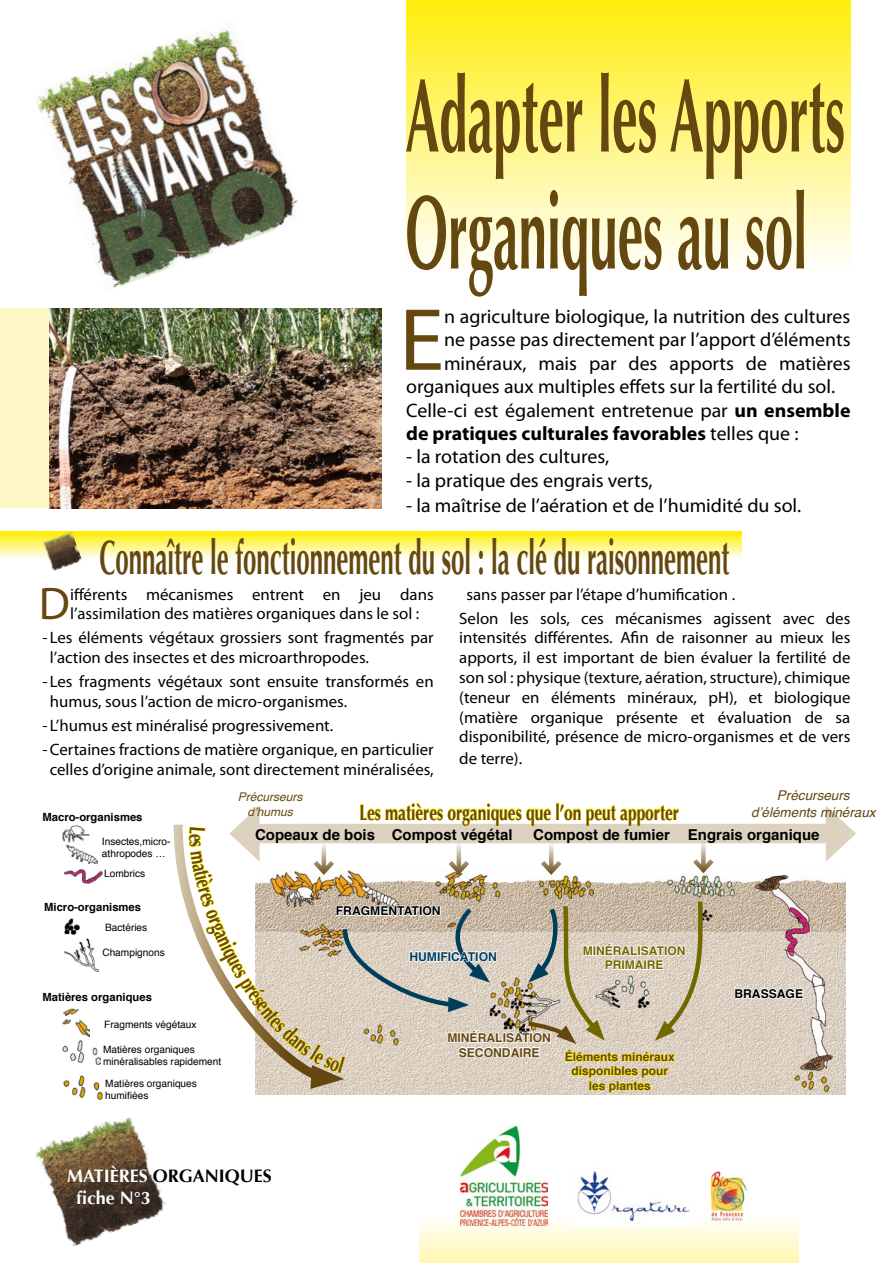
<style>
.page{position:relative;width:893px;height:1263px;background:#fff}
.page>*{position:absolute;margin:0;border:0;box-sizing:border-box;transform-origin:0 0}
.t1{font:700 105px/117px "Optima";color:#65480f;scale:.49 1}
.t2{font:88.95px "Myriad Pro";color:#65480f}
.t3{font:700 48px "Optima";color:#65480f;scale:.5 1}
.t4{font:45.9px "Myriad Pro";color:#65480f}
.t5{font:700 21.9px "Optima";color:#65480f;scale:.71 1}
.t6{font:19.5px "Myriad Pro";color:#000}
.t7{font:700 19.5px "Myriad Pro";color:#000}
.t8{font:700 18px/21.6px "Optima";color:#fff}
.t9{font:16.5px/19.8px "Myriad Pro";color:#000}
.t10{font:700 15px "Helvetica";color:#000}
.t11{font:italic 13.5px/16.2px "Helvetica";color:#65480f;text-align:center}
.t12{font:700 12.15px/14.5px "Helvetica";color:#65480f;text-align:center}
.t13{font:700 12.15px "Helvetica";color:#000}
.t14{font:700 12.15px "Helvetica";color:#003e5c}
.t15{font:700 12px/14.4px "Helvetica";color:#65480f;text-align:center}
.t16{font:700 12px/14.4px "Helvetica";color:#716900;text-align:center}
.t17{font:italic 12px/14.4px "Helvetica";color:#65480f;text-align:center}
.t18{font:700 11.25px "Helvetica";color:#000}
.t19{font:10.2px/12.1px "Helvetica";color:#000}
.s1{font-weight:700}
.s2{font-weight:400}
.s3{color:#000}
</style>
<div class="page">
<div style="left:0;top:308px;width:117px;height:200px;background:#fff9c7"></div>
<div style="left:419px;top:1215px;width:380px;height:48px;background:linear-gradient(to bottom,#fffefe,#fff7b2)"></div>
<div style="left:406px;top:0;width:444px;height:272px;background:linear-gradient(to bottom,#ffed0b,#fffefb)"></div>
<img style="left:36px;top:29px;width:263px;height:259px">
<img style="left:35px;top:1117px;width:131px;height:129px">
<img style="left:50px;top:308px;width:331px;height:200px">
<div style="left:0;top:531px;width:741px;height:28px;background:linear-gradient(to bottom,#ffec00,#fffded)"></div>
<img style="left:43px;top:531px;width:39px;height:40px">
<img style="left:572px;top:1171px;width:125px;height:55px">
<img style="left:461px;top:1126px;width:87px;height:100px">
<img style="left:705px;top:1171px;width:45px;height:51px">
<img style="left:255px;top:874px;width:591px;height:220px">
<div style="left:248px;top:824px;width:589px;height:19px;background:#ddd2c0"></div>
<svg style="left:826px;top:806px;width:30px;height:55px"></svg>
<svg style="left:734px;top:987px;width:70px;height:13px"></svg>
<img style="left:63px;top:826px;width:35px;height:37px">
<img style="left:65px;top:869px;width:38px;height:14px">
<img style="left:64px;top:919px;width:15px;height:15px">
<img style="left:64px;top:939px;width:35px;height:32px">
<img style="left:63px;top:1008px;width:27px;height:28px">
<img style="left:62px;top:1041px;width:39px;height:23px">
<img style="left:63px;top:1076px;width:39px;height:23px">
<svg style="left:173px;top:802px;width:545px;height:291px"></svg>
<h1 class="t1" style="left:405px;top:59px;width:899px">Adapter les Apports<br>Organiques au sol</h1>
<h2 class="t2" style="left:399px;top:285px;width:46px">E</h2>
<p class="t6" style="left:444px;top:304px;width:408px">n agriculture biologique, la nutrition des cultures</p>
<p class="t6" style="left:444px;top:328px;width:408px">ne passe pas directement par l’apport d’éléments</p>
<p class="t6" style="left:444px;top:351px;width:408px">minéraux, mais par des apports de matières</p>
<p class="t6" style="left:406px;top:375px;width:430px">organiques aux multiples effets sur la fertilité du sol.</p>
<p class="t6" style="left:406px;top:398px;width:446px">Celle-ci est également entretenue par <span class="s1">un ensemble</span></p>
<p class="t7" style="left:406px;top:421px;width:394px">de pratiques culturales favorables <span class="s2">telles que :</span></p>
<p class="t6" style="left:406px;top:445px;width:204px">- la rotation des cultures,</p>
<p class="t6" style="left:406px;top:468px;width:248px">- la pratique des engrais verts,</p>
<p class="t6" style="left:406px;top:493px;width:397px">- la maîtrise de l’aération et de l’humidité du sol.</p>
<h3 class="t3" style="left:99px;top:530px;width:1262px">Connaître le fonctionnement du sol : la clé du raisonnement</h3>
<h3 class="t4" style="left:39px;top:576px;width:33px">D</h3>
<p class="t9" style="left:70px;top:584px;width:365px">ifférents mécanismes entrent en jeu dans l’assimilation des matières organiques dans le sol :</p>
<p class="t9" style="left:50px;top:628px;width:385px;text-indent:-7px">- Les éléments végétaux grossiers sont fragmentés par l’action des insectes et des microarthropodes.</p>
<p class="t9" style="left:50px;top:672px;width:385px;text-indent:-7px">- Les fragments végétaux sont ensuite transformés en humus, sous l’action de micro-organismes.</p>
<p class="t9" style="left:42px;top:715px;width:292px">- L’humus est minéralisé progressivement.</p>
<p class="t9" style="left:42px;top:739px;width:393px;text-align:center">- Certaines fractions de matière organique, en particulier celles d’origine animale, sont directement minéralisées,</p>
<p class="t9" style="left:459px;top:582px;width:393px;line-height:24px;text-indent:7px">sans passer par l’étape d’humification .<br>Selon les sols, ces mécanismes agissent avec des</p>
<p class="t9" style="left:459px;top:628px;width:393px;text-align:justify">intensités différentes. Afin de raisonner au mieux les apports, il est important de bien évaluer la fertilité de son sol : physique (texture, aération, structure), chimique (teneur en éléments minéraux, pH), et biologique (matière organique présente et évaluation de sa disponibilité, présence de micro-organismes et de vers</p>
<p class="t9" style="left:459px;top:748px;width:64px">de terre).</p>
<p class="t18" style="left:43px;top:808px;width:102px">Macro-organismes</p>
<p class="t19" style="left:102px;top:836px;width:70px">Insectes,micro&shy;athropodes …</p>
<p class="t19" style="left:104px;top:868px;width:43px">Lombrics</p>
<p class="t18" style="left:44px;top:898px;width:98px">Micro-organismes</p>
<p class="t19" style="left:105px;top:921px;width:44px">Bactéries</p>
<p class="t19" style="left:102px;top:947px;width:64px">Champignons</p>
<p class="t18" style="left:43px;top:987px;width:111px">Matières organiques</p>
<h3 class="t5" style="left:210px;top:834px;width:13px;rotate:90deg">e</h3>
<p class="t19" style="left:104px;top:1018px;width:94px">Fragments végétaux</p>
<p class="t19" style="left:103px;top:1044px;width:120px">Matières organiques minéralisables rapidement</p>
<p class="t19" style="left:105px;top:1077px;width:93px">Matières organiques humifiées</p>
<p class="t17" style="left:238px;top:790px;width:66px">Précurseurs d’humus</p>
<p class="t11" style="left:751px;top:788px;width:126px">Précurseurs d’éléments minéraux</p>
<p class="t10" style="left:255px;top:823px;width:259px">Copeaux de bois Compost végétal</p>
<p class="t10" style="left:533px;top:823px;width:288px">Compost de fumier Engrais organique</p>
<h3 class="t5" style="left:359px;top:799px;width:452px">Les matières organiques que l’on peut apporter</h3>
<p class="t13" style="left:336px;top:901px;width:106px">FRAGMENTATION</p>
<p class="t14" style="left:409px;top:947px;width:89px">HUMIFICATION</p>
<p class="t16" style="left:583px;top:944px;width:104px">MINÉRALISATION<br>PRIMAIRE</p>
<p class="t12" style="left:447px;top:1030px;width:105px">MINÉRALISATION<br>SECONDAIRE</p>
<p class="t15" style="left:565px;top:1050px;width:112px">Éléments minéraux disponibles pour les plantes</p>
<p class="t13" style="left:734px;top:984px;width:70px">BRASSAGE</p>
<p class="t8" style="left:76px;top:1165px;width:197px;text-indent:-9px">MATIÈRES <span class="s3">ORGANIQUES </span>fiche N°3</p>
</div>
